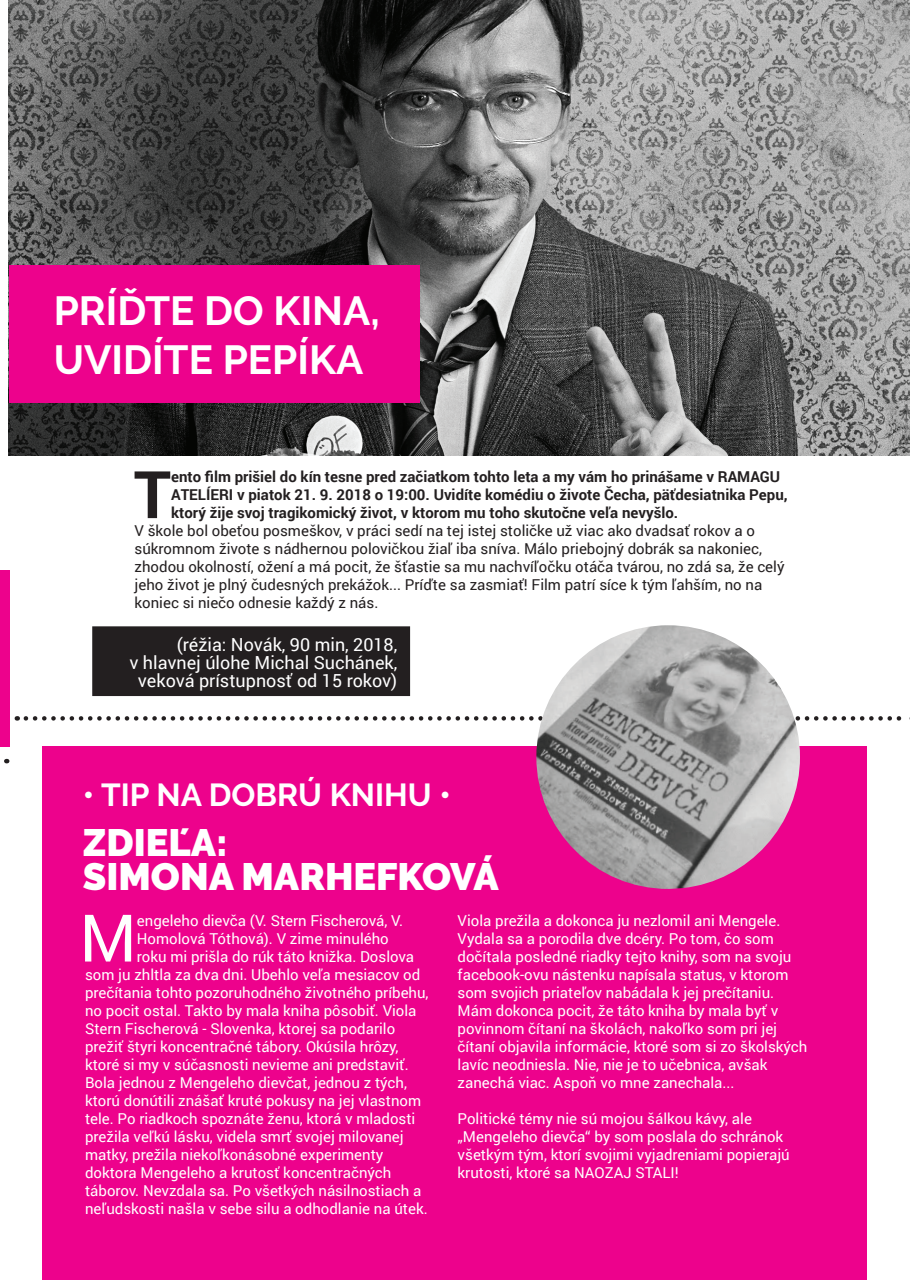
<style>
.page{position:relative;width:910px;height:1280px;background:#fff}
.page>*{position:absolute;margin:0;border:0;box-sizing:border-box;transform-origin:0 0}
.t1{font:65.7px "Roboto";color:#fff}
.t2{font:700 65.7px "Roboto";color:#231f20}
.t3{font:700 40.5px/48.6px "Raleway";color:#fff}
.t4{font:900 38.1px/33.9px "Raleway";color:#fff}
.t5{font:700 31.8px "Raleway";color:#fff}
.t6{font:18px/18px "Roboto";color:#fff;text-align:right}
.t7{font:15px/18px "Roboto";color:#fff}
.t8{font:15px/18px "Roboto";color:#231f20}
.t9{font:700 15px/18px "Roboto";color:#231f20}
</style>
<div class="page">
<svg style="left:26px;top:716px;width:884px;height:5px"></svg>
<div style="left:0;top:570px;width:9px;height:176px;background:#ed028c"></div>
<div style="left:43px;top:746px;width:824px;height:534px;background:#ed028c"></div>
<img style="left:536px;top:625px;width:264px;height:264px">
<img style="left:9px;top:0;width:901px;height:456px">
<div style="left:9px;top:265px;width:411px;height:137px;background:#ed028c"></div>
<div style="left:93px;top:627px;width:316px;height:68px;background:#231f20"></div>
<div style="left:92px;top:626px;width:318px;height:70px;border:2px solid #231f20"></div>
<svg style="left:4px;top:759px;width:3px;height:4px"></svg>
<h2 class="t3" style="left:54px;top:287px;width:328px">PRÍĎTE DO KINA,<br>UVIDÍTE PEPÍKA</h2>
<h1 class="t2" style="left:134px;top:448px;width:39px">T</h1>
<p class="t9" style="left:171px;top:467px;width:618px">ento film prišiel do kín tesne pred začiatkom tohto leta a my vám ho prinášame v RAMAGU<br>ATELÍERI v piatok 21. 9. 2018 o 19:00. Uvidíte komédiu o živote Čecha, päťdesiatnika Pepu, ktorý žije svoj tragikomický život, v ktorom mu toho skutočne veľa nevyšlo.</p>
<p class="t8" style="left:135px;top:521px;width:651px">V škole bol obeťou posmeškov, v práci sedí na tej istej stoličke už viac ako dvadsať rokov a o súkromnom živote s nádhernou polovičkou žiaľ iba sníva. Málo priebojný dobrák sa nakoniec, zhodou okolností, ožení a má pocit, že šťastie sa mu nachvíľočku otáča tvárou, no zdá sa, že celý jeho život je plný čudesných prekážok... Príďte sa zasmiať! Film patrí síce k tým ľahším, no na koniec si niečo odnesie každý z nás.</p>
<p class="t6" style="left:129px;top:635px;width:269px">(réžia: Novák, 90 min, 2018,<br>v hlavnej úlohe Michal Suchánek, veková prístupnosť od 15 rokov)</p>
<h3 class="t5" style="left:83px;top:777px;width:369px">• TIP NA DOBRÚ KNIHU •</h3>
<h3 class="t4" style="left:83px;top:826px;width:418px">ZDIEĽA:<br>SIMONA MARHEFKOVÁ</h3>
<h1 class="t1" style="left:79px;top:892px;width:59px">M</h1>
<p class="t7" style="left:137px;top:911px;width:268px">engeleho dievča (V. Stern Fischerová, V.</p>
<p class="t7" style="left:458px;top:911px;width:351px">Viola prežila a dokonca ju nezlomil ani Mengele.<br>Vydala sa a porodila dve dcéry. Po tom, čo som dočítala posledné riadky tejto knihy, som na svoju facebook-ovu nástenku napísala status, v ktorom som svojich priateľov nabádala k jej prečítaniu.<br>Mám dokonca pocit, že táto kniha by mala byť v povinnom čítaní na školách, nakoľko som pri jej čítaní objavila informácie, ktoré som si zo školských lavíc neodniesla. Nie, nie je to učebnica, avšak zanechá viac. Aspoň vo mne zanechala...</p>
<p class="t7" style="left:458px;top:1109px;width:334px">Politické témy nie sú mojou šálkou kávy, ale „Mengeleho dievča“ by som poslala do schránok všetkým tým, ktorí svojimi vyjadreniami popierajú krutosti, ktoré sa NAOZAJ STALI!</p>
<p class="t7" style="left:137px;top:929px;width:253px">Homolová Tóthová). V zime minulého</p>
<p class="t7" style="left:137px;top:947px;width:279px">roku mi prišla do rúk táto knižka. Doslova</p>
<p class="t7" style="left:85px;top:965px;width:337px">som ju zhltla za dva dni. Ubehlo veľa mesiacov od</p>
<p class="t7" style="left:85px;top:983px;width:345px">prečítania tohto pozoruhodného životného príbehu,</p>
<p class="t7" style="left:85px;top:1001px;width:333px">no pocit ostal. Takto by mala kniha pôsobiť. Viola</p>
<p class="t7" style="left:85px;top:1019px;width:312px">Stern Fischerová - Slovenka, ktorej sa podarilo</p>
<p class="t7" style="left:85px;top:1037px;width:315px">prežiť štyri koncentračné tábory. Okúsila hrôzy,</p>
<p class="t7" style="left:85px;top:1055px;width:325px">ktoré si my v súčasnosti nevieme ani predstaviť.</p>
<p class="t7" style="left:85px;top:1073px;width:324px">Bola jednou z Mengeleho dievčat, jednou z tých,</p>
<p class="t7" style="left:85px;top:1091px;width:338px">ktorú donútili znášať kruté pokusy na jej vlastnom</p>
<p class="t7" style="left:85px;top:1109px;width:332px">tele. Po riadkoch spoznáte ženu, ktorá v mladosti</p>
<p class="t7" style="left:85px;top:1127px;width:320px">prežila veľkú lásku, videla smrť svojej milovanej</p>
<p class="t7" style="left:85px;top:1145px;width:300px">matky, prežila niekoľkonásobné experimenty</p>
<p class="t7" style="left:85px;top:1163px;width:308px">doktora Mengeleho a krutosť koncentračných</p>
<p class="t7" style="left:85px;top:1181px;width:338px">táborov. Nevzdala sa. Po všetkých násilnostiach a</p>
<p class="t7" style="left:85px;top:1199px;width:344px">neľudskosti našla v sebe silu a odhodlanie na útek.</p>
</div>
